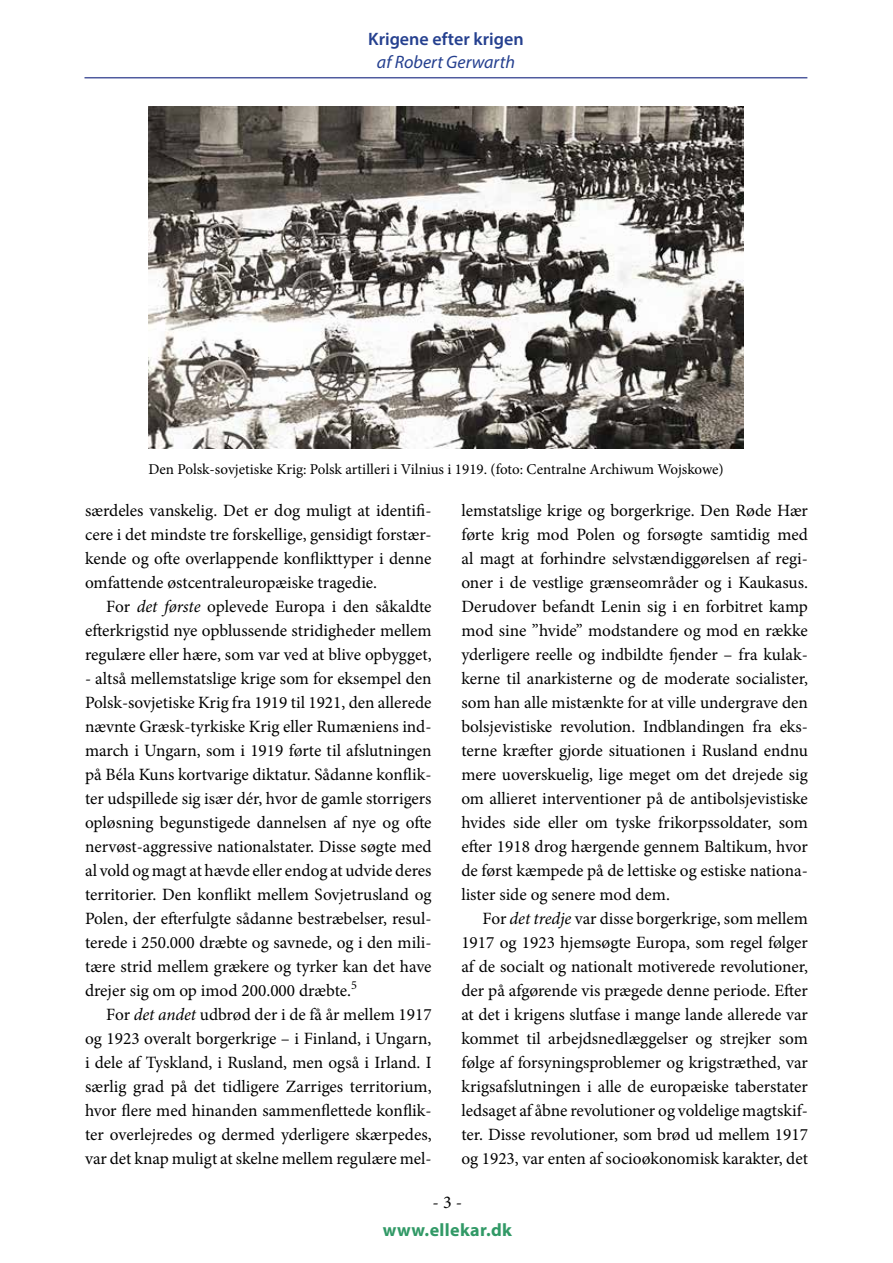
<style>
.page{position:relative;width:893px;height:1263px;background:#fff}
.page>*{position:absolute;margin:0;border:0;box-sizing:border-box;transform-origin:0 0}
.t1{font:600 18px "Myriad Pro";color:#25408f}
.t2{font:italic 18px "Myriad Pro";color:#25408f}
.t3{font:700 18px "Myriad Pro";letter-spacing:.02em;color:#319966}
.t4{font:18px "Minion Pro";color:#000}
.t5{font:17.25px/24px "Minion Pro";color:#000;text-align:justify}
.t6{font:15px "Minion Pro";color:#000}
.s1{font-style:italic}
</style>
<div class="page">
<hr style="left:84px;top:77px;width:723px;height:1px;background:#4f5b9e">
<img style="left:148px;top:107px;width:596px;height:342px">
<p class="t1" style="left:368px;top:28px;width:157px">Krigene efter krigen</p>
<p class="t2" style="left:377px;top:51px;width:140px">af Robert Gerwarth</p>
<p class="t6" style="left:148px;top:459px;width:577px">Den Polsk-sovjetiske Krig: Polsk artilleri i Vilnius i 1919. (foto: Centralne Archiwum Wojskowe)</p>
<p class="t5" style="left:85px;top:498px;width:348px">særdeles vanskelig. Det er dog muligt at identifi&shy;cere i det mindste tre forskellige, gensidigt forstær&shy;kende og ofte overlappende konflikttyper i denne omfattende østcentraleuropæiske tragedie.</p>
<p class="t5" style="left:85px;top:594px;width:348px;text-indent:21px">For <span class="s1">det første</span> oplevede Europa i den såkaldte efterkrigstid nye opblussende stridigheder mellem regulære eller hære, som var ved at blive opbygget,</p>
<p class="t5" style="left:85px;top:666px;width:348px">- altså mellemstatslige krige som for eksempel den Polsk-sovjetiske Krig fra 1919 til 1921, den allerede nævnte Græsk-tyrkiske Krig eller Rumæniens ind&shy;march i Ungarn, som i 1919 førte til afslutningen på Béla Kuns kortvarige diktatur. Sådanne konflik&shy;ter udspillede sig især dér, hvor de gamle storrigers opløsning begunstigede dannelsen af nye og ofte nervøst-aggressive nationalstater. Disse søgte med al vold og magt at hævde eller endog at udvide deres territorier. Den konflikt mellem Sovjetrusland og Polen, der efterfulgte sådanne bestræbelser, resul&shy;terede i 250.000 dræbte og savnede, og i den mili&shy;tære strid mellem grækere og tyrker kan det have drejer sig om op imod 200.000 dræbte.<sup>5</sup></p>
<p class="t5" style="left:85px;top:1002px;width:348px;text-indent:21px">For <span class="s1">det andet</span> udbrød der i de få år mellem 1917 og 1923 overalt borgerkrige – i Finland, i Ungarn, i dele af Tyskland, i Rusland, men også i Irland. I særlig grad på det tidligere Zarriges territorium, hvor flere med hinanden sammenflettede konflik&shy;ter overlejredes og dermed yderligere skærpedes, var det knap muligt at skelne mellem regulære mel-</p>
<p class="t5" style="left:461px;top:498px;width:348px">lemstatslige krige og borgerkrige. Den Røde Hær førte krig mod Polen og forsøgte samtidig med al magt at forhindre selvstændiggørelsen af regi&shy;oner i de vestlige grænseområder og i Kaukasus.<br>Derudover befandt Lenin sig i en forbitret kamp mod sine ”hvide” modstandere og mod en række yderligere reelle og indbildte fjender – fra kulak&shy;kerne til anarkisterne og de moderate socialister, som han alle mistænkte for at ville undergrave den bolsjevistiske revolution. Indblandingen fra eks&shy;terne kræfter gjorde situationen i Rusland endnu mere uoverskuelig, lige meget om det drejede sig om allieret interventioner på de antibolsjevistiske hvides side eller om tyske frikorpssoldater, som efter 1918 drog hærgende gennem Baltikum, hvor de først kæmpede på de lettiske og estiske nationa&shy;lister side og senere mod dem.</p>
<p class="t5" style="left:461px;top:906px;width:348px;text-indent:21px">For <span class="s1">det tredje</span> var disse borgerkrige, som mellem 1917 og 1923 hjemsøgte Europa, som regel følger af de socialt og nationalt motiverede revolutioner, der på afgørende vis prægede denne periode. Efter at det i krigens slutfase i mange lande allerede var kommet til arbejdsnedlæggelser og strejker som følge af forsyningsproblemer og krigstræthed, var krigsafslutningen i alle de europæiske taberstater ledsaget af åbne revolutioner og voldelige magtskif&shy;ter. Disse revolutioner, som brød ud mellem 1917 og 1923, var enten af socioøkonomisk karakter, det</p>
<p class="t4" style="left:432px;top:1190px;width:31px">- 3 -</p>
<p class="t3" style="left:383px;top:1218px;width:131px">www.ellekar.dk</p>
</div>
